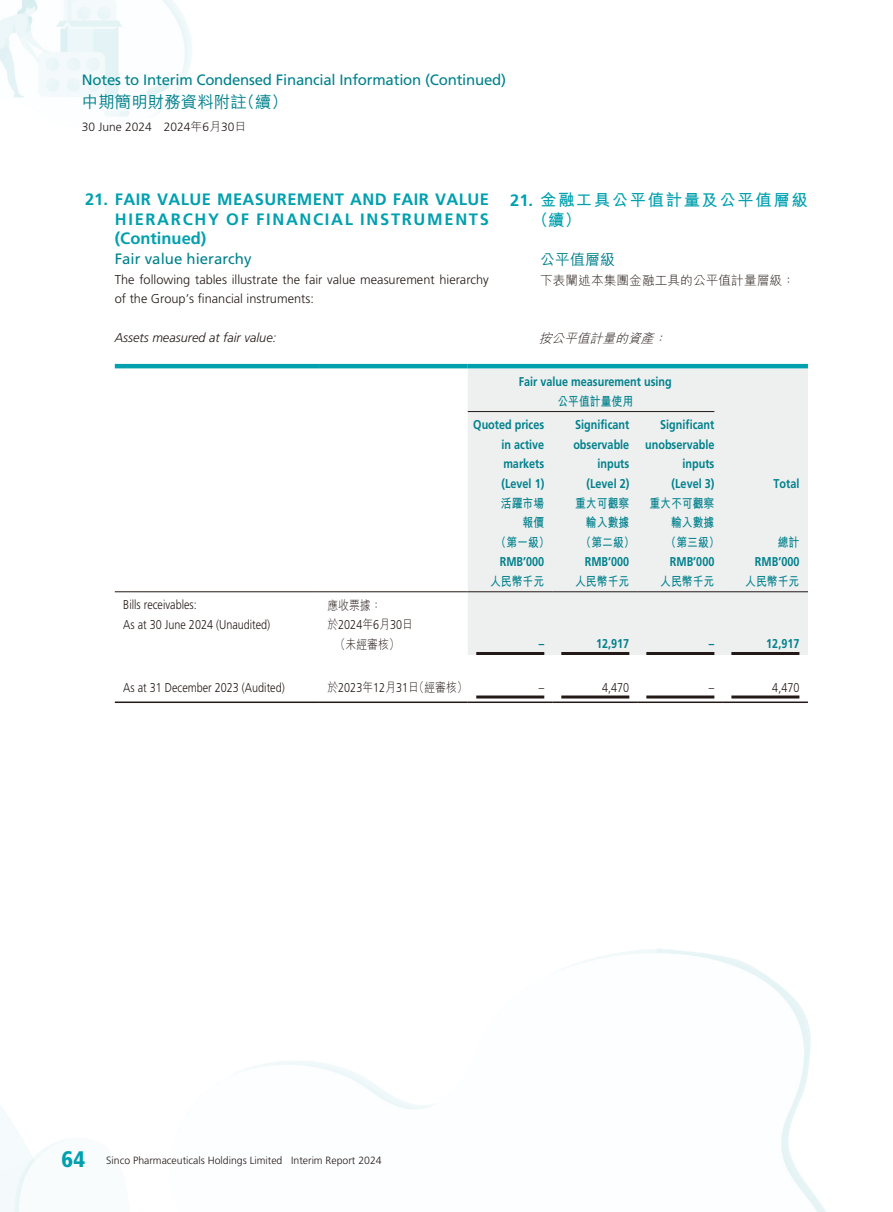
<style>
.page{position:relative;width:893px;height:1212px;background:#fff}
.page>*{position:absolute;margin:0;border:0;box-sizing:border-box;transform-origin:0 0}
.t1{font:700 16.5px/19.5px "Frutiger LT Std";letter-spacing:.1em;color:#00a0af;text-align:justify}
.t2{font:16.5px/19.5px "M Hei HK Bold E Ten B5 H";letter-spacing:.09em;color:#00a0af}
.t3{font:16.5px "M Hei HK Medium E Ten B5 H";color:#00818c}
.t4{font:15px "Frutiger LT Std";letter-spacing:-.015em;color:#00818c}
.t5{font:15px "M Hei HK Medium E Ten B5 H";color:#00818c}
.t6{font:700 12.75px/19.5px "Frutiger LT Std";color:#00818c;text-align:right;scale:.85 1}
.t7{font:300 12.75px/19.5px "Frutiger LT Std";color:#231916}
.t8{font:300 12.75px "Frutiger LT Std";color:#231916;scale:.85 1}
.t9{font:12.75px/19.5px "M Hei HK Bold E Ten B5 H";color:#00818c;text-align:center;scale:.85 1}
.t10{font:12.75px "M Hei HK Light E Ten B5 H";color:#231916;scale:.85 1}
.t11{font:italic 300 12.75px "Frutiger LT Std";color:#231916}
.t12{font:12.75px "M Hei HK Light E Ten B5 H";color:#231916}
.t13{font:italic 12.75px "M Hei HK Light E Ten B5 H";color:#231916}
.t14{font:300 12px "Frutiger LT Std";color:#231916}
.t15{font:300 10.5px "Frutiger LT Std";color:#231916}
.s1{font-family:"M Hei HK Light E Ten B5 H";font-weight:400}
.s2{font-family:"Frutiger LT Std";font-weight:700}
.s3{font-family:"Frutiger LT Std";font-weight:300}
.s4{font-weight:900;font-stretch:condensed;font-size:22.5px;color:#00a0af}
</style>
<div class="page">
<img style="left:0;top:0;width:826px;height:1212px">
<div style="left:468px;top:368px;width:340px;height:287px;background:#eeefef"></div>
<hr style="left:115px;top:364px;width:204px;height:4px;background:#00a0af">
<hr style="left:319px;top:364px;width:149px;height:4px;background:#00a0af">
<hr style="left:468px;top:364px;width:340px;height:4px;background:#00a0af">
<hr style="left:468px;top:411px;width:246px;height:1px;background:#231916">
<hr style="left:115px;top:591px;width:204px;height:1px;background:#231916">
<hr style="left:319px;top:591px;width:149px;height:1px;background:#231916">
<hr style="left:468px;top:591px;width:85px;height:1px;background:#231916">
<hr style="left:553px;top:591px;width:85px;height:1px;background:#231916">
<hr style="left:638px;top:591px;width:85px;height:1px;background:#231916">
<hr style="left:723px;top:591px;width:85px;height:1px;background:#231916">
<hr style="left:476px;top:652px;width:68px;height:3px;background:#231916">
<hr style="left:561px;top:652px;width:68px;height:3px;background:#231916">
<hr style="left:646px;top:652px;width:68px;height:3px;background:#231916">
<hr style="left:731px;top:652px;width:68px;height:3px;background:#231916">
<hr style="left:476px;top:695px;width:68px;height:3px;background:#231916">
<hr style="left:561px;top:695px;width:68px;height:3px;background:#231916">
<hr style="left:646px;top:695px;width:68px;height:3px;background:#231916">
<hr style="left:731px;top:695px;width:68px;height:3px;background:#231916">
<hr style="left:115px;top:701px;width:204px;height:2px;background:#231916">
<hr style="left:319px;top:701px;width:149px;height:2px;background:#231916">
<hr style="left:468px;top:701px;width:85px;height:2px;background:#231916">
<hr style="left:553px;top:701px;width:85px;height:2px;background:#231916">
<hr style="left:638px;top:701px;width:85px;height:2px;background:#231916">
<hr style="left:723px;top:701px;width:85px;height:2px;background:#231916">
<p class="t4" style="left:82px;top:72px;width:426px">Notes to Interim Condensed Financial Information (Continued)</p>
<p class="t3" style="left:82px;top:95px;width:208px">中期簡明財務資料附註（續）</p>
<p class="t14" style="left:82px;top:121px;width:166px">30 June 2024 2024<span class="s1">年</span>6<span class="s1">月</span>30<span class="s1">日</span></p>
<p class="t1" style="left:115px;top:190px;width:376px;text-indent:-30px">21. FAIR VALUE MEASUREMENT AND FAIR VALUE HIERARCHY OF FINANCIAL INSTRUMENTS (Continued)</p>
<p class="t4" style="left:115px;top:251px;width:138px">Fair value hierarchy</p>
<p class="t7" style="left:115px;top:270px;width:376px">The following tables illustrate the fair value measurement hierarchy of the Group’s financial instruments:</p>
<p class="t11" style="left:115px;top:332px;width:163px">Assets measured at fair value:</p>
<p class="t2" style="left:532px;top:192px;width:278px;text-indent:-22px"><span class="s2">21.</span> 金融工具公平值計量及公平值層級（續）</p>
<p class="t5" style="left:540px;top:253px;width:76px">公平值層級</p>
<p class="t12" style="left:540px;top:275px;width:256px">下表闡述本集團金融工具的公平值計量層級：</p>
<p class="t13" style="left:539px;top:333px;width:132px">按公平值計量的資產：</p>
<p class="t6" style="left:519px;top:372px;width:181px">Fair value measurement using</p>
<p class="t9" style="left:557px;top:393px;width:91px">公平值計量使用</p>
<p class="t6" style="left:501px;top:416px;width:52px;text-align:justify;text-indent:-28px">Quoted prices in active markets (Level 1)</p>
<p class="t6" style="left:573px;top:416px;width:67px">Significant observable inputs (Level 2)</p>
<p class="t6" style="left:645px;top:416px;width:83px">Significant unobservable inputs<br>(Level 3)</p>
<p class="t6" style="left:773px;top:474px;width:32px">Total</p>
<p class="t9" style="left:501px;top:495px;width:52px">活躍市場</p>
<p class="t9" style="left:523px;top:514px;width:27px">報價</p>
<p class="t9" style="left:495px;top:534px;width:65px">（第一級）</p>
<p class="t9" style="left:575px;top:495px;width:72px">重大可觀察輸入數據<br>（第二級）</p>
<p class="t9" style="left:649px;top:495px;width:78px">重大不可觀察</p>
<p class="t9" style="left:671px;top:514px;width:52px">輸入數據</p>
<p class="t9" style="left:666px;top:534px;width:65px">（第三級）</p>
<p class="t9" style="left:778px;top:534px;width:27px">總計</p>
<p class="t6" style="left:500px;top:552px;width:54px">RMB’000</p>
<p class="t6" style="left:585px;top:552px;width:54px">RMB’000</p>
<p class="t6" style="left:670px;top:552px;width:54px">RMB’000</p>
<p class="t6" style="left:755px;top:552px;width:54px">RMB’000</p>
<p class="t9" style="left:490px;top:573px;width:65px">人民幣千元</p>
<p class="t9" style="left:575px;top:573px;width:65px">人民幣千元</p>
<p class="t9" style="left:660px;top:573px;width:65px">人民幣千元</p>
<p class="t9" style="left:745px;top:573px;width:65px">人民幣千元</p>
<p class="t8" style="left:123px;top:599px;width:88px">Bills receivables:</p>
<p class="t10" style="left:327px;top:600px;width:65px">應收票據：</p>
<p class="t8" style="left:123px;top:618px;width:174px">As at 30 June 2024 (Unaudited)</p>
<p class="t8" style="left:327px;top:619px;width:102px"><span class="s1">於</span>2024<span class="s1">年</span>6<span class="s1">月</span>30<span class="s1">日</span></p>
<p class="t10" style="left:335px;top:639px;width:78px">（未經審核）</p>
<p class="t6" style="left:539px;top:635px;width:8px">–</p>
<p class="t6" style="left:596px;top:635px;width:40px">12,917</p>
<p class="t6" style="left:709px;top:635px;width:8px">–</p>
<p class="t6" style="left:766px;top:635px;width:40px">12,917</p>
<p class="t8" style="left:123px;top:681px;width:191px">As at 31 December 2023 (Audited)</p>
<p class="t10" style="left:327px;top:683px;width:167px">於<span class="s3">2023</span>年<span class="s3">12</span>月<span class="s3">31</span>日（經審核）</p>
<p class="t8" style="left:539px;top:681px;width:8px">–</p>
<p class="t8" style="left:602px;top:681px;width:33px">4,470</p>
<p class="t8" style="left:709px;top:681px;width:8px">–</p>
<p class="t8" style="left:772px;top:681px;width:33px">4,470</p>
<p class="t15" style="left:62px;top:1155px;width:322px"><span class="s4">64</span> Sinco Pharmaceuticals Holdings Limited Interim Report 2024</p>
</div>
